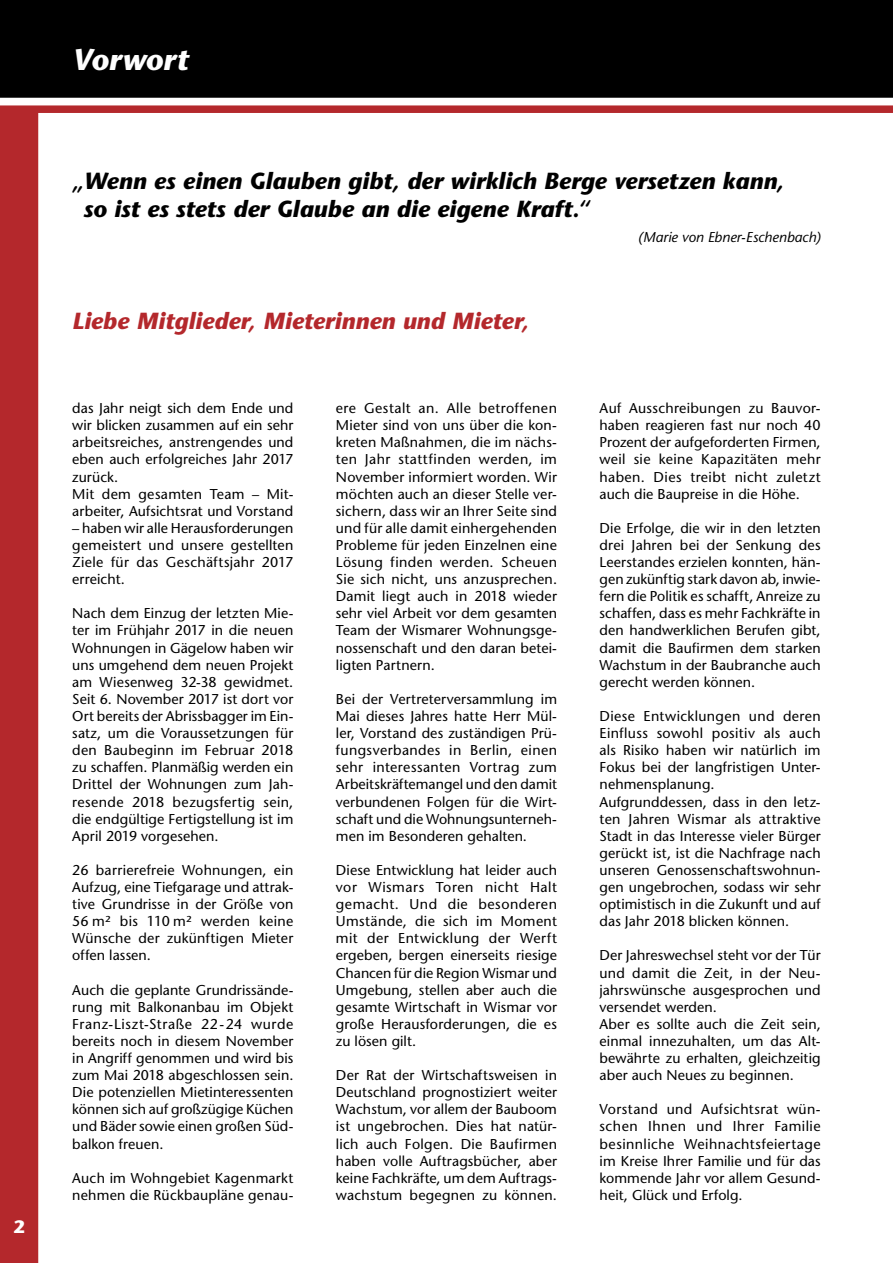
<style>
.page{position:relative;width:893px;height:1263px;background:#fff}
.page>*{position:absolute;margin:0;border:0;box-sizing:border-box;transform-origin:0 0}
.t1{font:italic 700 30px "Stone Sans";color:#fff}
.t2{font:italic 700 23.25px/27.9px "Stone Sans";color:#000}
.t3{font:italic 700 23.25px "Stone Sans";color:#b4282c}
.t4{font:700 18px "Stone Sans";color:#fff}
.t5{font:14.25px/17.1px "Stone Sans";letter-spacing:.01em;color:#000;text-align:justify}
.t6{font:italic 14.25px "Stone Sans";color:#000}
</style>
<div class="page">
<div style="left:0;top:0;width:893px;height:98px;background:#000"></div>
<div style="left:0;top:105px;width:893px;height:8px;background:#b4282c"></div>
<div style="left:0;top:113px;width:38px;height:1150px;background:#b4282c"></div>
<p class="t4" style="left:13px;top:1215px;width:13px">2</p>
<h1 class="t1" style="left:72px;top:40px;width:118px">Vorwort</h1>
<h2 class="t2" style="left:84px;top:166px;width:702px;text-indent:-12px">„Wenn es einen Glauben gibt, der wirklich Berge versetzen kann, so ist es stets der Glaube an die eigene Kraft.“</h2>
<p class="t6" style="left:638px;top:228px;width:184px">(Marie von Ebner-Eschenbach)</p>
<h2 class="t3" style="left:72px;top:306px;width:458px">Liebe Mitglieder, Mieterinnen und Mieter,</h2>
<p class="t5" style="left:72px;top:399px;width:223px;text-align:left">das Jahr neigt sich dem Ende und wir blicken zusammen auf ein sehr arbeitsreiches, anstrengendes und eben auch erfolgreiches Jahr 2017 zurück.<br>Mit dem gesamten Team – Mit&shy;arbeiter, Aufsichtsrat und Vorstand</p>
<p class="t5" style="left:72px;top:519px;width:223px">– haben wir alle Herausforderungen gemeistert und unsere gestellten Ziele für das Geschäftsjahr 2017 erreicht.</p>
<p class="t5" style="left:72px;top:605px;width:223px">Nach dem Einzug der letzten Mie&shy;ter im Frühjahr 2017 in die neuen Wohnungen in Gägelow haben wir uns umgehend dem neuen Projekt am Wiesenweg 32-38 gewidmet.<br>Seit 6. November 2017 ist dort vor Ort bereits der Abrissbagger im Ein&shy;satz, um die Voraussetzungen für den Baubeginn im Februar 2018 zu schaffen. Planmäßig werden ein Drittel der Wohnungen zum Jah&shy;resende 2018 bezugsfertig sein, die endgültige Fertigstellung ist im April 2019 vorgesehen.</p>
<p class="t5" style="left:72px;top:861px;width:223px">26 barrierefreie Wohnungen, ein Aufzug, eine Tiefgarage und attrak&shy;tive Grundrisse in der Größe von 56 m² bis 110 m² werden keine Wünsche der zukünftigen Mieter offen lassen.</p>
<p class="t5" style="left:72px;top:981px;width:223px">Auch die geplante Grundrissände&shy;rung mit Balkonanbau im Objekt Franz-Liszt-Straße 22-24 wurde bereits noch in diesem November in Angriff genommen und wird bis zum Mai 2018 abgeschlossen sein.<br>Die potenziellen Mietinteressenten können sich auf großzügige Küchen und Bäder sowie einen großen Süd&shy;balkon freuen.</p>
<p class="t5" style="left:72px;top:1169px;width:223px">Auch im Wohngebiet Kagenmarkt nehmen die Rückbaupläne genau-</p>
<p class="t5" style="left:336px;top:399px;width:223px">ere Gestalt an. Alle betroffenen Mieter sind von uns über die kon&shy;kreten Maßnahmen, die im nächs&shy;ten Jahr stattfinden werden, im November informiert worden. Wir möchten auch an dieser Stelle ver&shy;sichern, dass wir an Ihrer Seite sind und für alle damit einhergehenden Probleme für jeden Einzelnen eine Lösung finden werden. Scheuen Sie sich nicht, uns anzusprechen.<br>Damit liegt auch in 2018 wieder sehr viel Arbeit vor dem gesamten Team der Wismarer Wohnungsge&shy;nossenschaft und den daran betei&shy;ligten Partnern.</p>
<p class="t5" style="left:336px;top:690px;width:223px">Bei der Vertreterversammlung im Mai dieses Jahres hatte Herr Mül&shy;ler, Vorstand des zuständigen Prü&shy;fungsverbandes in Berlin, einen sehr interessanten Vortrag zum Arbeitskräftemangel und den damit verbundenen Folgen für die Wirt&shy;schaft und die Wohnungsunterneh&shy;men im Besonderen gehalten.</p>
<p class="t5" style="left:336px;top:861px;width:223px">Diese Entwicklung hat leider auch vor Wismars Toren nicht Halt gemacht. Und die besonderen Umstände, die sich im Moment mit der Entwicklung der Werft ergeben, bergen einerseits riesige Chancen für die Region Wismar und Umgebung, stellen aber auch die gesamte Wirtschaft in Wismar vor große Herausforderungen, die es zu lösen gilt.</p>
<p class="t5" style="left:336px;top:1066px;width:223px">Der Rat der Wirtschaftsweisen in Deutschland prognostiziert weiter Wachstum, vor allem der Bauboom ist ungebrochen. Dies hat natür&shy;lich auch Folgen. Die Baufirmen haben volle Auftragsbücher, aber keine Fachkräfte, um dem Auftrags&shy;wachstum begegnen zu können.</p>
<p class="t5" style="left:600px;top:399px;width:223px">Auf Ausschreibungen zu Bauvor&shy;haben reagieren fast nur noch 40<br>Prozent der aufgeforderten Firmen, weil sie keine Kapazitäten mehr haben. Dies treibt nicht zuletzt auch die Baupreise in die Höhe.</p>
<p class="t5" style="left:600px;top:519px;width:223px">Die Erfolge, die wir in den letzten drei Jahren bei der Senkung des Leerstandes erzielen konnten, hän&shy;gen zukünftig stark davon ab, inwie&shy;fern die Politik es schafft, Anreize zu schaffen, dass es mehr Fachkräfte in den handwerklichen Berufen gibt, damit die Baufirmen dem starken Wachstum in der Baubranche auch gerecht werden können.</p>
<p class="t5" style="left:600px;top:707px;width:223px;text-align:left">Diese Entwicklungen und deren<br>Einfluss sowohl positiv als auch als Risiko haben wir natürlich im<br>Fokus bei der langfristigen Unter&shy;nehmensplanung.<br>Aufgrunddessen, dass in den letz&shy;ten Jahren Wismar als attraktive<br>Stadt in das Interesse vieler Bürger gerückt ist, ist die Nachfrage nach unseren Genossenschaftswohnun&shy;gen ungebrochen, sodass wir sehr optimistisch in die Zukunft und auf das Jahr 2018 blicken können.</p>
<p class="t5" style="left:600px;top:947px;width:223px;text-align:left">Der Jahreswechsel steht vor der Tür und damit die Zeit, in der Neu&shy;jahrswünsche ausgesprochen und versendet werden.<br>Aber es sollte auch die Zeit sein, einmal innezuhalten, um das Alt&shy;bewährte zu erhalten, gleichzeitig aber auch Neues zu beginnen.</p>
<p class="t5" style="left:600px;top:1101px;width:223px">Vorstand und Aufsichtsrat wün&shy;schen Ihnen und Ihrer Familie besinnliche Weihnachtsfeiertage im Kreise Ihrer Familie und für das kommende Jahr vor allem Gesund&shy;heit, Glück und Erfolg.</p>
</div>
